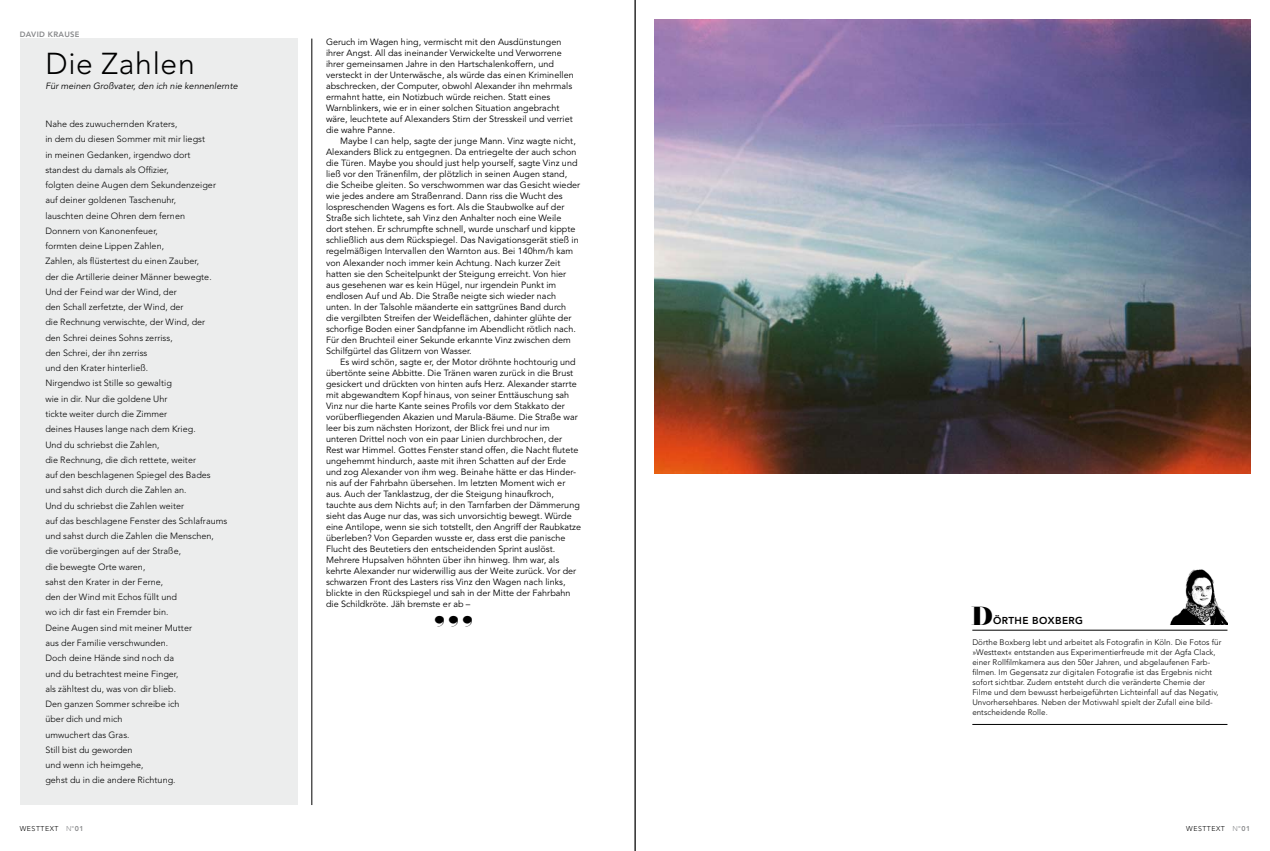
<style>
.page{position:relative;width:1270px;height:851px;background:#fff}
.page>*{position:absolute;margin:0;border:0;box-sizing:border-box;transform-origin:0 0}
.t1{font:900 35px "Nouvelle Vague";color:#000}
.t2{font:300 30px "Avenir LT Std";letter-spacing:.025em;color:#000}
.t3{font:900 26px "Nouvelle Vague";color:#000}
.t4{font:800 10px "Avenir LT Std";letter-spacing:.04em;color:#000}
.t5{font:9px/11px "Avenir LT Std";letter-spacing:.005em;color:#000}
.t6{font:300 9px/15.3px "Avenir LT Std";letter-spacing:.005em;color:#000}
.t7{font:italic 9px "Avenir LT Std";letter-spacing:.005em;color:#000}
.t8{font:300 8px/10px "Avenir LT Std";letter-spacing:.005em;color:#000}
.t9{font:800 7.7px "Avenir LT Std";letter-spacing:.04em;color:#87888a}
.t10{font:300 7px "Avenir LT Std";letter-spacing:.075em;color:#000}
.s1{color:#87888a}
.s2{font-weight:800;color:#87888a}
</style>
<div class="page">
<hr style="left:635px;top:0;width:1px;height:850px;background:#000">
<div style="left:20px;top:39px;width:278px;height:765px;background:#eceded"></div>
<hr style="left:312px;top:39px;width:1px;height:765px;background:#000">
<hr style="left:972px;top:630px;width:255px;height:1px;background:#000">
<hr style="left:972px;top:724px;width:255px;height:1px;background:#000">
<img style="left:1170px;top:569px;width:57px;height:55px">
<img style="left:655px;top:20px;width:595px;height:453px">
<p class="t9" style="left:20px;top:30px;width:61px">DAVID KRAUSE</p>
<h2 class="t2" style="left:45px;top:46px;width:151px">Die Zahlen</h2>
<p class="t7" style="left:45px;top:81px;width:194px">Für meinen Großvater, den ich nie kennenlernte</p>
<p class="t6" style="left:45px;top:116px;width:183px">Nahe des zuwuchernden Kraters,<br>in dem du diesen Sommer mit mir liegst<br>in meinen Gedanken, irgendwo dort<br>standest du damals als Offizier,<br>folgten deine Augen dem Sekundenzeiger auf deiner goldenen Taschenuhr,<br>lauschten deine Ohren dem fernen<br>Donnern von Kanonenfeuer,<br>formten deine Lippen Zahlen,<br>Zahlen, als flüstertest du einen Zauber,<br>der die Artillerie deiner Männer bewegte.<br>Und der Feind war der Wind, der<br>den Schall zerfetzte, der Wind, der<br>die Rechnung verwischte, der Wind, der<br>den Schrei deines Sohns zerriss,<br>den Schrei, der ihn zerriss<br>und den Krater hinterließ.<br>Nirgendwo ist Stille so gewaltig<br>wie in dir. Nur die goldene Uhr<br>tickte weiter durch die Zimmer<br>deines Hauses lange nach dem Krieg.<br>Und du schriebst die Zahlen,<br>die Rechnung, die dich rettete, weiter<br>auf den beschlagenen Spiegel des Bades und sahst dich durch die Zahlen an.<br>Und du schriebst die Zahlen weiter<br>auf das beschlagene Fenster des Schlafraums und sahst durch die Zahlen die Menschen, die vorübergingen auf der Straße,<br>die bewegte Orte waren,<br>sahst den Krater in der Ferne,<br>den der Wind mit Echos füllt und<br>wo ich dir fast ein Fremder bin.<br>Deine Augen sind mit meiner Mutter<br>aus der Familie verschwunden.<br>Doch deine Hände sind noch da<br>und du betrachtest meine Finger,<br>als zähltest du, was von dir blieb.<br>Den ganzen Sommer schreibe ich<br>über dich und mich<br>umwuchert das Gras.<br>Still bist du geworden<br>und wenn ich heimgehe,<br>gehst du in die andere Richtung.</p>
<p class="t5" style="left:326px;top:37px;width:249px">Geruch im Wagen hing, vermischt mit den Ausdünstungen ihrer Angst. All das ineinander Verwickelte und Verworrene ihrer gemeinsamen Jahre in den Hartschalenkoffern, und versteckt in der Unterwäsche, als würde das einen Kriminellen abschrecken, der Computer, obwohl Alexander ihn mehrmals ermahnt hatte, ein Notizbuch würde reichen. Statt eines Warnblinkers, wie er in einer solchen Situation angebracht wäre, leuchtete auf Alexanders Stirn der Stresskeil und verriet die wahre Panne.</p>
<p class="t5" style="left:326px;top:136px;width:256px;text-indent:14px">Maybe I can help, sagte der junge Mann. Vinz wagte nicht, Alexanders Blick zu entgegnen. Da entriegelte der auch schon die Türen. Maybe you should just help yourself, sagte Vinz und ließ vor den Tränenfilm, der plötzlich in seinen Augen stand, die Scheibe gleiten. So verschwommen war das Gesicht wieder wie jedes andere am Straßenrand. Dann riss die Wucht des lospreschenden Wagens es fort. Als die Staubwolke auf der Straße sich lichtete, sah Vinz den Anhalter noch eine Weile dort stehen. Er schrumpfte schnell, wurde unscharf und kippte schließlich aus dem Rückspiegel. Das Navigationsgerät stieß in regelmäßigen Intervallen den Warnton aus. Bei 140hm/h kam von Alexander noch immer kein Achtung. Nach kurzer Zeit hatten sie den Scheitelpunkt der Steigung erreicht. Von hier aus gesehenen war es kein Hügel, nur irgendein Punkt im endlosen Auf und Ab. Die Straße neigte sich wieder nach unten. In der Talsohle mäanderte ein sattgrünes Band durch die vergilbten Streifen der Weideflächen, dahinter glühte der schorfige Boden einer Sandpfanne im Abendlicht rötlich nach.<br>Für den Bruchteil einer Sekunde erkannte Vinz zwischen dem Schilfgürtel das Glitzern von Wasser.</p>
<p class="t5" style="left:326px;top:356px;width:257px;text-indent:14px">Es wird schön, sagte er, der Motor dröhnte hochtourig und übertönte seine Abbitte. Die Tränen waren zurück in die Brust gesickert und drückten von hinten aufs Herz. Alexander starrte mit abgewandtem Kopf hinaus, von seiner Enttäuschung sah Vinz nur die harte Kante seines Profils vor dem Stakkato der vorüberfliegenden Akazien und Marula-Bäume. Die Straße war leer bis zum nächsten Horizont, der Blick frei und nur im unteren Drittel noch von ein paar Linien durchbrochen, der Rest war Himmel. Gottes Fenster stand offen, die Nacht flutete ungehemmt hindurch, aaste mit ihren Schatten auf der Erde und zog Alexander von ihm weg. Beinahe hätte er das Hinder&shy;nis auf der Fahrbahn übersehen. Im letzten Moment wich er aus. Auch der Tanklastzug, der die Steigung hinaufkroch, tauchte aus dem Nichts auf; in den Tarnfarben der Dämmerung sieht das Auge nur das, was sich unvorsichtig bewegt. Würde eine Antilope, wenn sie sich totstellt, den Angriff der Raubkatze überleben? Von Geparden wusste er, dass erst die panische Flucht des Beutetiers den entscheidenden Sprint auslöst.<br>Mehrere Hupsalven höhnten über ihn hinweg. Ihm war, als kehrte Alexander nur widerwillig aus der Weite zurück. Vor der schwarzen Front des Lasters riss Vinz den Wagen nach links, blickte in den Rückspiegel und sah in der Mitte der Fahrbahn die Schildkröte. Jäh bremste er ab –</p>
<h1 class="t1" style="left:435px;top:592px;width:39px">,,,</h1>
<h3 class="t3" style="left:972px;top:601px;width:22px">D</h3>
<p class="t4" style="left:993px;top:615px;width:91px">ÖRTH E BOXBERG</p>
<p class="t8" style="left:972px;top:637px;width:251px">Dörthe Boxberg lebt und arbeitet als Fotografin in Köln. Die Fotos für »Westtext« entstanden aus Experimentierfreude mit der Agfa Clack, einer Rollfilmkamera aus den 50er Jahren, und abgelaufenen Farb&shy;filmen. Im Gegensatz zur digitalen Fotografie ist das Ergebnis nicht sofort sichtbar. Zudem entsteht durch die veränderte Chemie der Filme und dem bewusst herbeigeführten Lichteinfall auf das Negativ, Unvorhersehbares. Neben der Motivwahl spielt der Zufall eine bild&shy;entscheidende Rolle.</p>
<p class="t10" style="left:20px;top:824px;width:65px">Westtext <span class="s1">N°</span><span class="s2">01</span></p>
<p class="t10" style="left:1186px;top:824px;width:65px">Westtext <span class="s1">N°</span><span class="s2">01</span></p>
</div>
